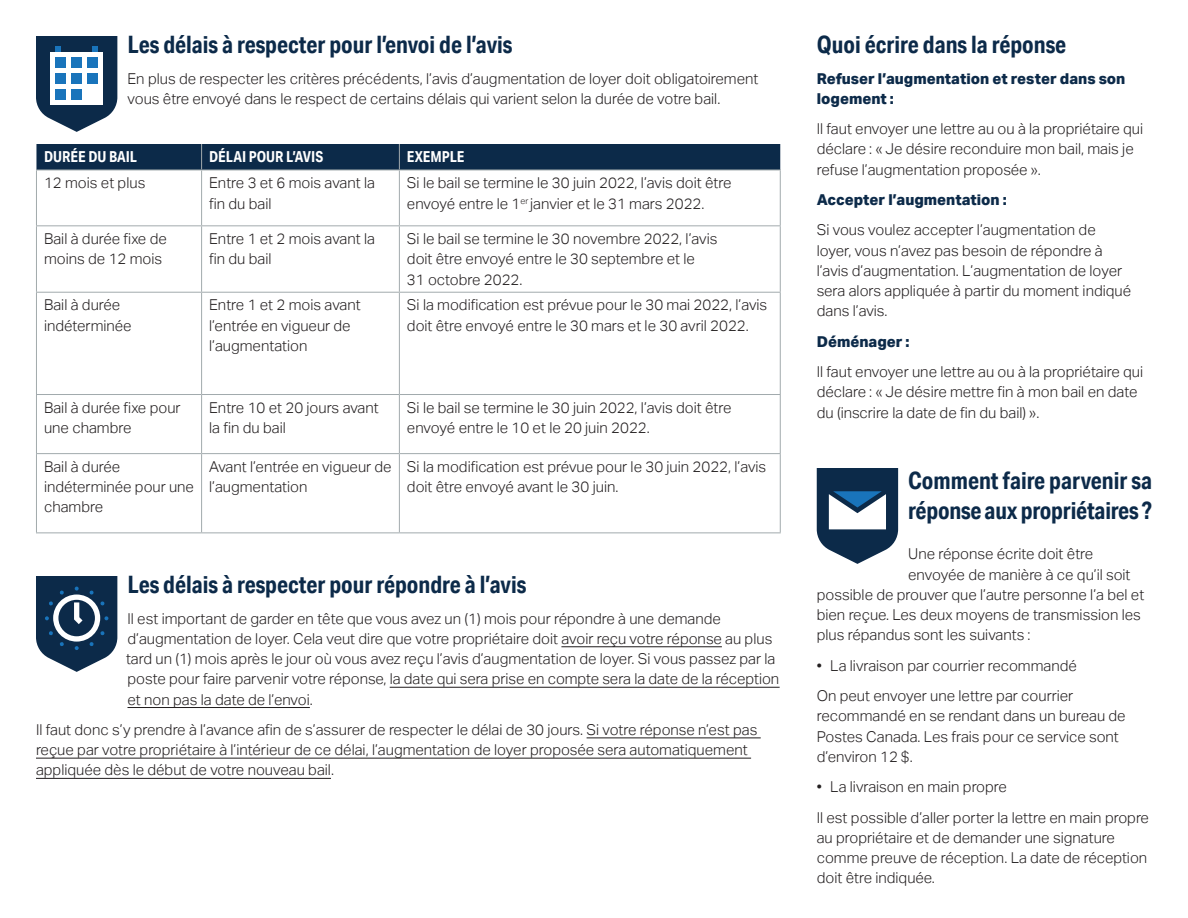
<style>
.page{position:relative;width:1188px;height:918px;background:#fff}
.page>*{position:absolute;margin:0;border:0;box-sizing:border-box;transform-origin:0 0}
.t1{font:700 24px/30.3px "Aktiv Grotesk Cd";color:#0c2a49}
.t2{font:700 15.15px "Aktiv Grotesk Cd";color:#fff}
.t3{font:300 15px/20.2px "Aktiv Grotesk";color:#231f20}
.t4{font:800 15px/20.2px "Aktiv Grotesk";color:#0c2a49}
</style>
<div class="page">
<div style="left:36px;top:144px;width:744px;height:26px;background:#0c2a49"></div>
<hr style="left:36px;top:170px;width:166px;height:1px;background:#a2aaad">
<hr style="left:36px;top:170px;width:1px;height:55px;background:#a2aaad">
<hr style="left:202px;top:170px;width:197px;height:1px;background:#a2aaad">
<hr style="left:201px;top:170px;width:1px;height:55px;background:#a2aaad">
<hr style="left:399px;top:170px;width:382px;height:1px;background:#a2aaad">
<hr style="left:399px;top:170px;width:1px;height:55px;background:#a2aaad">
<hr style="left:780px;top:170px;width:1px;height:55px;background:#a2aaad">
<hr style="left:36px;top:225px;width:166px;height:1px;background:#a2aaad">
<hr style="left:36px;top:226px;width:1px;height:66px;background:#a2aaad">
<hr style="left:202px;top:225px;width:197px;height:1px;background:#a2aaad">
<hr style="left:201px;top:226px;width:1px;height:66px;background:#a2aaad">
<hr style="left:399px;top:225px;width:382px;height:1px;background:#a2aaad">
<hr style="left:399px;top:226px;width:1px;height:66px;background:#a2aaad">
<hr style="left:780px;top:226px;width:1px;height:66px;background:#a2aaad">
<hr style="left:36px;top:292px;width:166px;height:1px;background:#a2aaad">
<hr style="left:36px;top:293px;width:1px;height:101px;background:#a2aaad">
<hr style="left:202px;top:292px;width:197px;height:1px;background:#a2aaad">
<hr style="left:201px;top:293px;width:1px;height:101px;background:#a2aaad">
<hr style="left:399px;top:292px;width:382px;height:1px;background:#a2aaad">
<hr style="left:399px;top:293px;width:1px;height:101px;background:#a2aaad">
<hr style="left:780px;top:293px;width:1px;height:101px;background:#a2aaad">
<hr style="left:36px;top:394px;width:166px;height:1px;background:#a2aaad">
<hr style="left:36px;top:395px;width:1px;height:58px;background:#a2aaad">
<hr style="left:202px;top:394px;width:197px;height:1px;background:#a2aaad">
<hr style="left:201px;top:395px;width:1px;height:58px;background:#a2aaad">
<hr style="left:399px;top:394px;width:382px;height:1px;background:#a2aaad">
<hr style="left:399px;top:395px;width:1px;height:58px;background:#a2aaad">
<hr style="left:780px;top:395px;width:1px;height:58px;background:#a2aaad">
<hr style="left:36px;top:453px;width:166px;height:1px;background:#a2aaad">
<hr style="left:36px;top:454px;width:1px;height:78px;background:#a2aaad">
<hr style="left:202px;top:453px;width:197px;height:1px;background:#a2aaad">
<hr style="left:201px;top:454px;width:1px;height:78px;background:#a2aaad">
<hr style="left:399px;top:453px;width:382px;height:1px;background:#a2aaad">
<hr style="left:399px;top:454px;width:1px;height:78px;background:#a2aaad">
<hr style="left:780px;top:454px;width:1px;height:78px;background:#a2aaad">
<hr style="left:36px;top:532px;width:166px;height:1px;background:#a2aaad">
<hr style="left:202px;top:532px;width:197px;height:1px;background:#a2aaad">
<hr style="left:399px;top:532px;width:382px;height:1px;background:#a2aaad">
<hr style="left:561px;top:646px;width:161px;height:1px;background:#231f20">
<hr style="left:390px;top:687px;width:390px;height:1px;background:#231f20">
<hr style="left:128px;top:707px;width:182px;height:1px;background:#231f20">
<hr style="left:587px;top:737px;width:174px;height:1px;background:#231f20">
<hr style="left:36px;top:758px;width:715px;height:1px;background:#231f20">
<hr style="left:36px;top:778px;width:295px;height:1px;background:#231f20">
<svg style="left:36px;top:576px;width:81px;height:96px"></svg>
<svg style="left:817px;top:468px;width:81px;height:96px"></svg>
<svg style="left:36px;top:36px;width:81px;height:96px"></svg>
<p class="t1" style="left:128px;top:29px;width:386px">Les délais à respecter pour l’envoi de l’avis</p>
<p class="t3" style="left:128px;top:68px;width:632px">En plus de respecter les critères précédents, l’avis d’augmentation de loyer doit obligatoirement vous être envoyé dans le respect de certains délais qui varient selon la durée de votre bail.</p>
<p class="t2" style="left:44px;top:148px;width:95px">DURÉE DU BAIL</p>
<p class="t2" style="left:209px;top:148px;width:116px">DÉLAI POUR L’AVIS</p>
<p class="t2" style="left:407px;top:148px;width:59px">EXEMPLE</p>
<p class="t3" style="left:44px;top:173px;width:103px">12 mois et plus</p>
<p class="t3" style="left:209px;top:173px;width:167px">Entre 3 et 6 mois avant la fin du bail</p>
<p class="t3" style="left:407px;top:173px;width:326px">Si le bail se termine le 30 juin 2022, l’avis doit être envoyé entre le 1<sup>er</sup> janvier et le 31 mars 2022.</p>
<p class="t3" style="left:44px;top:229px;width:124px">Bail à durée fixe de moins de 12 mois</p>
<p class="t3" style="left:209px;top:229px;width:167px">Entre 1 et 2 mois avant la fin du bail</p>
<p class="t3" style="left:407px;top:229px;width:312px">Si le bail se termine le 30 novembre 2022, l’avis doit être envoyé entre le 30 septembre et le<br>31 octobre 2022.</p>
<p class="t3" style="left:44px;top:295px;width:89px">Bail à durée indéterminée</p>
<p class="t3" style="left:209px;top:295px;width:153px">Entre 1 et 2 mois avant l’entrée en vigueur de l’augmentation</p>
<p class="t3" style="left:407px;top:295px;width:362px">Si la modification est prévue pour le 30 mai 2022, l’avis doit être envoyé entre le 30 mars et le 30 avril 2022.</p>
<p class="t3" style="left:44px;top:398px;width:138px">Bail à durée fixe pour une chambre</p>
<p class="t3" style="left:209px;top:398px;width:171px">Entre 10 et 20 jours avant la fin du bail</p>
<p class="t3" style="left:407px;top:398px;width:326px">Si le bail se termine le 30 juin 2022, l’avis doit être envoyé entre le 10 et le 20 juin 2022.</p>
<p class="t3" style="left:44px;top:457px;width:151px">Bail à durée indéterminée pour une chambre</p>
<p class="t3" style="left:209px;top:457px;width:184px">Avant l’entrée en vigueur de l’augmentation</p>
<p class="t3" style="left:407px;top:457px;width:361px">Si la modification est prévue pour le 30 juin 2022, l’avis doit être envoyé avant le 30 juin.</p>
<p class="t1" style="left:128px;top:569px;width:400px">Les délais à respecter pour répondre à l’avis</p>
<p class="t3" style="left:126px;top:608px;width:655px">Il est important de garder en tête que vous avez un (1) mois pour répondre à une demande d’augmentation de loyer. Cela veut dire que votre propriétaire doit avoir reçu votre réponse au plus tard un (1) mois après le jour où vous avez reçu l’avis d’augmentation de loyer. Si vous passez par la poste pour faire parvenir votre réponse, la date qui sera prise en compte sera la date de la réception et non pas la date de l’envoi.</p>
<p class="t3" style="left:36px;top:720px;width:723px">Il faut donc s’y prendre à l’avance afin de s’assurer de respecter le délai de 30 jours. Si votre réponse n’est pas reçue par votre propriétaire à l’intérieur de ce délai, l’augmentation de loyer proposée sera automatiquement appliquée dès le début de votre nouveau bail.</p>
<p class="t1" style="left:817px;top:29px;width:251px">Quoi écrire dans la réponse</p>
<p class="t4" style="left:817px;top:68px;width:310px">Refuser l’augmentation et rester dans son logement :</p>
<p class="t3" style="left:817px;top:119px;width:328px">Il faut envoyer une lettre au ou à la propriétaire qui déclare : « Je désire reconduire mon bail, mais je refuse l’augmentation proposée ».</p>
<p class="t4" style="left:817px;top:190px;width:192px">Accepter l’augmentation :</p>
<p class="t3" style="left:817px;top:220px;width:316px">Si vous voulez accepter l’augmentation de loyer, vous n’avez pas besoin de répondre à l’avis d’augmentation. L’augmentation de loyer sera alors appliquée à partir du moment indiqué dans l’avis.</p>
<p class="t4" style="left:817px;top:331px;width:94px">Déménager :</p>
<p class="t3" style="left:817px;top:362px;width:328px">Il faut envoyer une lettre au ou à la propriétaire qui déclare : « Je désire mettre fin à mon bail en date du (inscrire la date de fin du bail) ».</p>
<p class="t1" style="left:908px;top:465px;width:245px">Comment faire parvenir sa réponse aux propriétaires ?</p>
<p class="t3" style="left:908px;top:544px;width:187px">Une réponse écrite doit être</p>
<p class="t3" style="left:908px;top:564px;width:224px">envoyée de manière à ce qu’il soit</p>
<p class="t3" style="left:817px;top:585px;width:329px">possible de prouver que l’autre personne l’a bel et</p>
<p class="t3" style="left:817px;top:605px;width:326px">bien reçue. Les deux moyens de transmission les</p>
<p class="t3" style="left:817px;top:625px;width:215px">plus répandus sont les suivants :</p>
<p class="t3" style="left:830px;top:655px;width:248px">La livraison par courrier recommandé</p>
<p class="t3" style="left:817px;top:686px;width:310px">On peut envoyer une lettre par courrier recommandé en se rendant dans un bureau de Postes Canada. Les frais pour ce service sont d’environ 12 $.</p>
<p class="t3" style="left:830px;top:777px;width:178px">La livraison en main propre</p>
<p class="t3" style="left:817px;top:807px;width:334px">Il est possible d’aller porter la lettre en main propre au propriétaire et de demander une signature comme preuve de réception. La date de réception doit être indiquée.</p>
</div>
